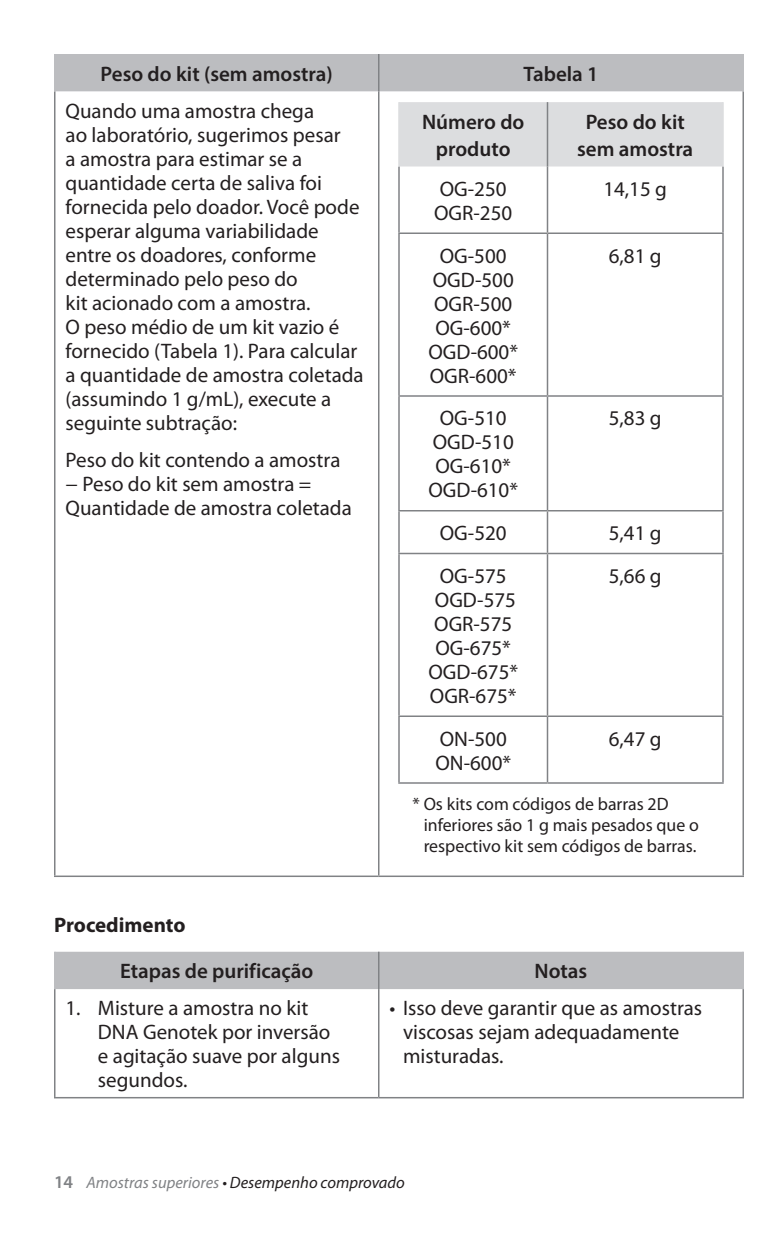
<style>
.page{position:relative;width:783px;height:1242px;background:#fff}
.page>*{position:absolute;margin:0;border:0;box-sizing:border-box;transform-origin:0 0}
.t1{font:21px/24px "Myriad Pro";color:#231f20}
.t2{font:600 21px/27px "Myriad Pro";color:#231f20;text-align:center}
.t3{font:700 21px "Myriad Pro";color:#231f20}
.t4{font:18px/21px "Myriad Pro";color:#231f20}
.t5{font:italic 16.5px "Myriad Pro";color:#231f20}
.s1{font-weight:600;font-style:normal;font-size:18px;color:#808285}
.s2{color:#808285}
</style>
<div class="page">
<div style="left:56px;top:54px;width:686px;height:37px;background:#bcbdc0"></div>
<hr style="left:378px;top:54px;width:2px;height:37px;background:#808285">
<hr style="left:378px;top:91px;width:2px;height:785px;background:#808285">
<hr style="left:54px;top:91px;width:2px;height:785px;background:#808285">
<hr style="left:742px;top:91px;width:2px;height:785px;background:#808285">
<hr style="left:54px;top:876px;width:325px;height:1px;background:#808285">
<hr style="left:379px;top:876px;width:365px;height:1px;background:#808285">
<hr style="left:54px;top:54px;width:2px;height:37px;background:#bcbdc0">
<hr style="left:742px;top:54px;width:2px;height:37px;background:#bcbdc0">
<div style="left:400px;top:102px;width:322px;height:64px;background:#dcdddf"></div>
<hr style="left:547px;top:102px;width:1px;height:64px;background:#808285">
<hr style="left:547px;top:166px;width:1px;height:66px;background:#808285">
<hr style="left:398px;top:232px;width:150px;height:2px;background:#808285">
<hr style="left:548px;top:232px;width:176px;height:2px;background:#808285">
<hr style="left:547px;top:234px;width:1px;height:161px;background:#808285">
<hr style="left:398px;top:395px;width:150px;height:2px;background:#808285">
<hr style="left:548px;top:395px;width:176px;height:2px;background:#808285">
<hr style="left:547px;top:397px;width:1px;height:113px;background:#808285">
<hr style="left:398px;top:510px;width:150px;height:2px;background:#808285">
<hr style="left:548px;top:510px;width:176px;height:2px;background:#808285">
<hr style="left:547px;top:512px;width:1px;height:41px;background:#808285">
<hr style="left:398px;top:553px;width:150px;height:1px;background:#808285">
<hr style="left:548px;top:553px;width:176px;height:1px;background:#808285">
<hr style="left:547px;top:554px;width:1px;height:162px;background:#808285">
<hr style="left:547px;top:717px;width:1px;height:65px;background:#808285">
<hr style="left:398px;top:166px;width:2px;height:66px;background:#808285">
<hr style="left:722px;top:166px;width:2px;height:66px;background:#808285">
<hr style="left:398px;top:234px;width:2px;height:161px;background:#808285">
<hr style="left:722px;top:234px;width:2px;height:161px;background:#808285">
<hr style="left:398px;top:397px;width:2px;height:113px;background:#808285">
<hr style="left:722px;top:397px;width:2px;height:113px;background:#808285">
<hr style="left:398px;top:512px;width:2px;height:41px;background:#808285">
<hr style="left:722px;top:512px;width:2px;height:41px;background:#808285">
<hr style="left:398px;top:554px;width:2px;height:162px;background:#808285">
<hr style="left:722px;top:554px;width:2px;height:162px;background:#808285">
<hr style="left:398px;top:716px;width:150px;height:1px;background:#808285">
<hr style="left:398px;top:717px;width:2px;height:65px;background:#808285">
<hr style="left:548px;top:716px;width:176px;height:1px;background:#808285">
<hr style="left:722px;top:717px;width:2px;height:65px;background:#808285">
<hr style="left:398px;top:102px;width:2px;height:64px;background:#dcdddf">
<hr style="left:722px;top:102px;width:2px;height:64px;background:#dcdddf">
<hr style="left:398px;top:782px;width:150px;height:2px;background:#808285">
<hr style="left:548px;top:782px;width:176px;height:2px;background:#808285">
<div style="left:56px;top:952px;width:686px;height:37px;background:#bcbdc0"></div>
<hr style="left:378px;top:952px;width:2px;height:37px;background:#808285">
<hr style="left:54px;top:1097px;width:325px;height:1px;background:#808285">
<hr style="left:379px;top:1097px;width:365px;height:1px;background:#808285">
<hr style="left:54px;top:989px;width:2px;height:108px;background:#808285">
<hr style="left:378px;top:989px;width:2px;height:108px;background:#808285">
<hr style="left:742px;top:989px;width:2px;height:108px;background:#808285">
<hr style="left:54px;top:952px;width:2px;height:37px;background:#bcbdc0">
<hr style="left:742px;top:952px;width:2px;height:37px;background:#bcbdc0">
<p class="t2" style="left:101px;top:59px;width:234px">Peso do kit (sem amostra)</p>
<p class="t2" style="left:523px;top:59px;width:77px">Tabela 1</p>
<p class="t1" style="left:66px;top:99px;width:300px">Quando uma amostra chega<br>ao laboratório, sugerimos pesar<br>a amostra para estimar se a quantidade certa de saliva foi fornecida pelo doador. Você pode esperar alguma variabilidade entre os doadores, conforme determinado pelo peso do<br>kit acionado com a amostra.<br>O peso médio de um kit vazio é fornecido (Tabela 1). Para calcular a quantidade de amostra coletada (assumindo 1 g/mL), execute a seguinte subtração:</p>
<p class="t1" style="left:66px;top:448px;width:288px">Peso do kit contendo a amostra − Peso do kit sem amostra =<br>Quantidade de amostra coletada</p>
<p class="t2" style="left:422px;top:108px;width:104px">Número do produto</p>
<p class="t2" style="left:577px;top:108px;width:118px">Peso do kit sem amostra</p>
<p class="t1" style="left:434px;top:176px;width:80px">OG-250<br>OGR-250</p>
<p class="t1" style="left:603px;top:176px;width:65px">14,15 g</p>
<p class="t1" style="left:428px;top:243px;width:91px;text-align:center">OG-500<br>OGD-500<br>OGR-500<br>OG-600*<br>OGD-600*<br>OGR-600*</p>
<p class="t1" style="left:609px;top:243px;width:54px">6,81 g</p>
<p class="t1" style="left:428px;top:406px;width:91px;text-align:center">OG-510<br>OGD-510<br>OG-610*<br>OGD-610*</p>
<p class="t1" style="left:609px;top:406px;width:54px">5,83 g</p>
<p class="t1" style="left:440px;top:521px;width:68px">OG-520</p>
<p class="t1" style="left:609px;top:521px;width:54px">5,41 g</p>
<p class="t1" style="left:428px;top:563px;width:91px;text-align:center">OG-575<br>OGD-575<br>OGR-575<br>OG-675*<br>OGD-675*<br>OGR-675*</p>
<p class="t1" style="left:609px;top:563px;width:54px">5,66 g</p>
<p class="t1" style="left:435px;top:726px;width:77px">ON-500<br>ON-600*</p>
<p class="t1" style="left:609px;top:726px;width:54px">6,47 g</p>
<p class="t4" style="left:424px;top:793px;width:277px;text-indent:-11px">* Os kits com códigos de barras 2D inferiores são 1 g mais pesados que o respectivo kit sem códigos de barras.</p>
<p class="t3" style="left:54px;top:911px;width:133px">Procedimento</p>
<p class="t2" style="left:120px;top:957px;width:195px">Etapas de purificação</p>
<p class="t2" style="left:535px;top:957px;width:54px">Notas</p>
<p class="t1" style="left:98px;top:996px;width:244px;text-indent:-32px">1. Misture a amostra no kit<br>DNA Genotek por inversão e agitação suave por alguns segundos.</p>
<p class="t1" style="left:403px;top:996px;width:301px;text-indent:-14px">• Isso deve garantir que as amostras viscosas sejam adequadamente misturadas.</p>
<p class="t5" style="left:54px;top:1172px;width:352px"><span class="s1">14</span> <span class="s2">Amostras superiores</span> • Desempenho comprovado</p>
</div>
